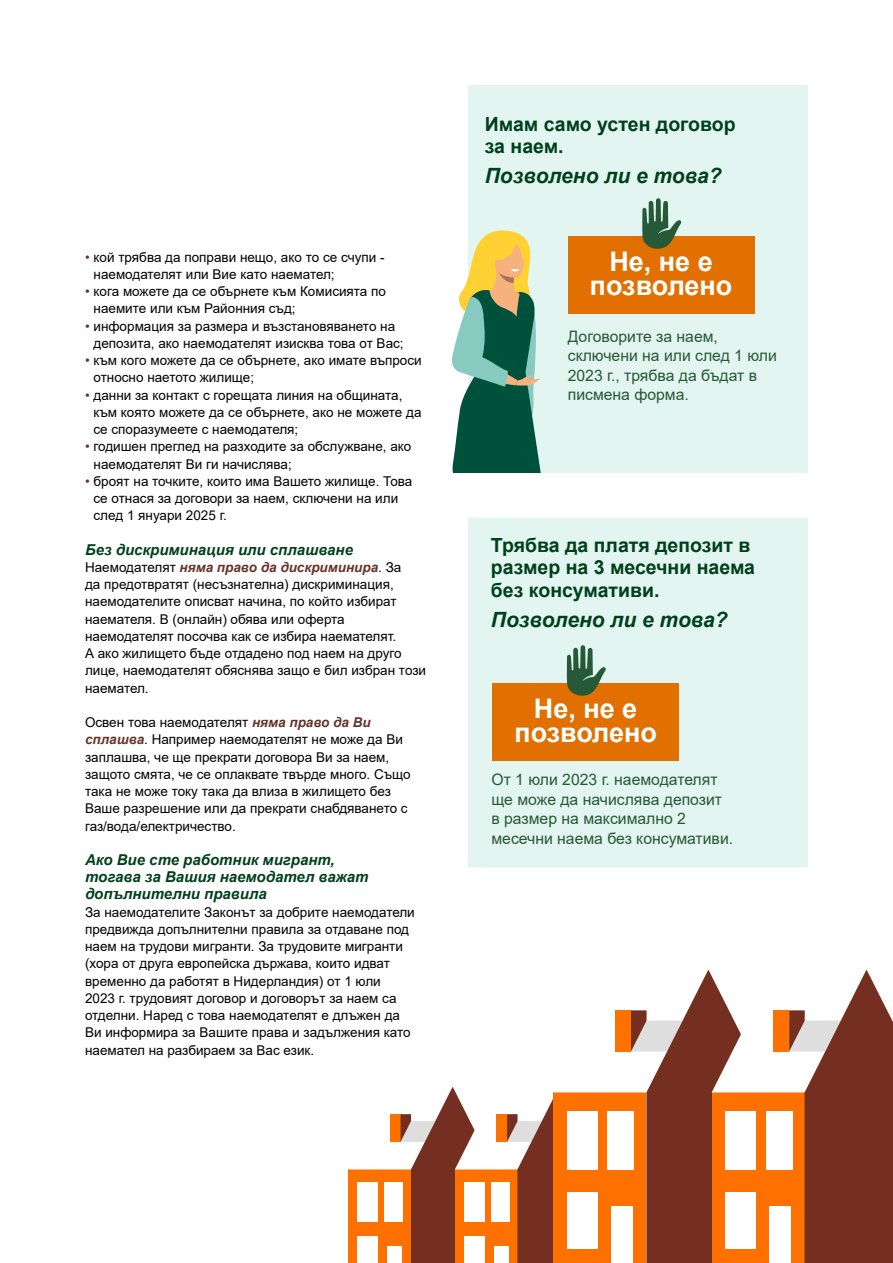
<style>
.page{position:relative;width:893px;height:1263px;background:#fff}
.page>*{position:absolute;margin:0;border:0;box-sizing:border-box;transform-origin:0 0}
.t1{font:700 27px/24px "Arial";color:#fff;text-align:center}
.P_-_Bodytekst_-_10pt{font:italic 700 21px "Arial";color:#00401c}
.P_-_Bodytekst_-_10pt-2{font:700 19.5px/22.5px "Arial";color:#00401c}
.t2{font:15.75px/19.5px "Arial";color:#275937}
.t3{font:italic 700 15px/17.2px "Arial";color:#00401c}
.P_-_bullet_P_body{font:13.5px/17.2px "Arial";color:#020203}
.s1{color:#673327}
.s2{font-weight:700;font-style:italic;color:#673327}
</style>
<div class="page">
<div style="left:468px;top:85px;width:340px;height:388px;background:#e3f5f0"></div>
<svg style="left:452px;top:229px;width:114px;height:244px;background:#8daf94"></svg>
<div style="left:468px;top:518px;width:340px;height:349px;background:#e3f5f0"></div>
<svg style="left:348px;top:969px;width:545px;height:294px"></svg>
<div style="left:568px;top:236px;width:186px;height:77px;background:#e17000"></div>
<svg style="left:642px;top:198px;width:40px;height:51px;background:#788f6f"></svg>
<div style="left:492px;top:683px;width:187px;height:77px;background:#e17000"></div>
<svg style="left:566px;top:645px;width:40px;height:51px;background:#788f6f"></svg>
<p class="P_-_bullet_P_body" style="left:94px;top:248px;width:293px;text-indent:-9px"><span class="s1">•</span> кой трябва да поправи нещо, ако то се счупи - наемодателят или Вие като наемател;</p>
<p class="P_-_bullet_P_body" style="left:94px;top:283px;width:294px;text-indent:-9px"><span class="s1">•</span> кога можете да се обърнете към Комисията по наемите или към Районния съд;</p>
<p class="P_-_bullet_P_body" style="left:94px;top:317px;width:312px;text-indent:-9px"><span class="s1">•</span> информация за размера и възстановяването на депозита, ако наемодателят изисква това от Вас;</p>
<p class="P_-_bullet_P_body" style="left:94px;top:352px;width:330px;text-indent:-9px"><span class="s1">•</span> към кого можете да се обърнете, ако имате въпроси относно наетото жилище;</p>
<p class="P_-_bullet_P_body" style="left:94px;top:386px;width:329px;text-indent:-9px"><span class="s1">•</span> данни за контакт с горещата линия на общината, към която можете да се обърнете, ако не можете да се споразумеете с наемодателя;</p>
<p class="P_-_bullet_P_body" style="left:94px;top:438px;width:319px;text-indent:-9px"><span class="s1">•</span> годишен преглед на разходите за обслужване, ако наемодателят Ви ги начислява;</p>
<p class="P_-_bullet_P_body" style="left:94px;top:472px;width:320px;text-indent:-9px"><span class="s1">•</span> броят на точките, които има Вашето жилище. Това се отнася за договори за наем, сключени на или след 1 януари 2025 г.</p>
<h3 class="t3" style="left:85px;top:541px;width:269px">Без дискриминация или сплашване</h3>
<p class="P_-_bullet_P_body" style="left:85px;top:558px;width:343px">Наемодателят <span class="s2">няма право да дискриминира</span>. За<br>да предотвратят (несъзнателна) дискриминация, наемодателите описват начина, по който избират наемателя. В (онлайн) обява или оферта наемодателят посочва как се избира наемателят.<br>А ако жилището бъде отдадено под наем на друго лице, наемодателят обяснява защо е бил избран този наемател.</p>
<p class="P_-_bullet_P_body" style="left:85px;top:714px;width:327px">Освен това наемодателят <span class="s2">няма право да Ви сплашва</span>. Например наемодателят не може да Ви заплашва, че ще прекрати договора Ви за наем, защото смята, че се оплаквате твърде много. Също така не може току така да влиза в жилището без Ваше разрешение или да прекрати снабдяването с газ/вода/електричество.</p>
<h3 class="t3" style="left:85px;top:851px;width:285px">Ако Вие сте работник мигрант, тогава за Вашия наемодател важат допълнителни правила</h3>
<p class="P_-_bullet_P_body" style="left:85px;top:903px;width:331px">За наемодателите Законът за добрите наемодатели предвижда допълнителни правила за отдаване под наем на трудови мигранти. За трудовите мигранти (хора от друга европейска държава, които идват временно да работят в Нидерландия) от 1 юли<br>2023 г. трудовият договор и договорът за наем са отделни. Наред с това наемодателят е длъжен да Ви информира за Вашите права и задължения като наемател на разбираем за Вас език.</p>
<p class="P_-_Bodytekst_-_10pt-2" style="left:485px;top:113px;width:252px">Имам само устен договор за наем.</p>
<p class="P_-_Bodytekst_-_10pt" style="left:485px;top:162px;width:238px">Позволено ли е това?</p>
<p class="t1" style="left:590px;top:250px;width:144px">Не, не е позволено</p>
<p class="t2" style="left:568px;top:326px;width:211px">Договорите за наем, сключени на или след 1 юли<br>2023 г., трябва да бъдат в писмена форма.</p>
<p class="P_-_Bodytekst_-_10pt-2" style="left:491px;top:534px;width:266px">Трябва да платя депозит в размер на 3 месечни наема без консумативи.</p>
<p class="P_-_Bodytekst_-_10pt" style="left:491px;top:605px;width:238px">Позволено ли е това?</p>
<p class="t1" style="left:514px;top:697px;width:144px">Не, не е позволено</p>
<p class="t2" style="left:491px;top:770px;width:243px">От 1 юли 2023 г. наемодателят ще може да начислява депозит в размер на максимално 2 месечни наема без консумативи.</p>
</div>
